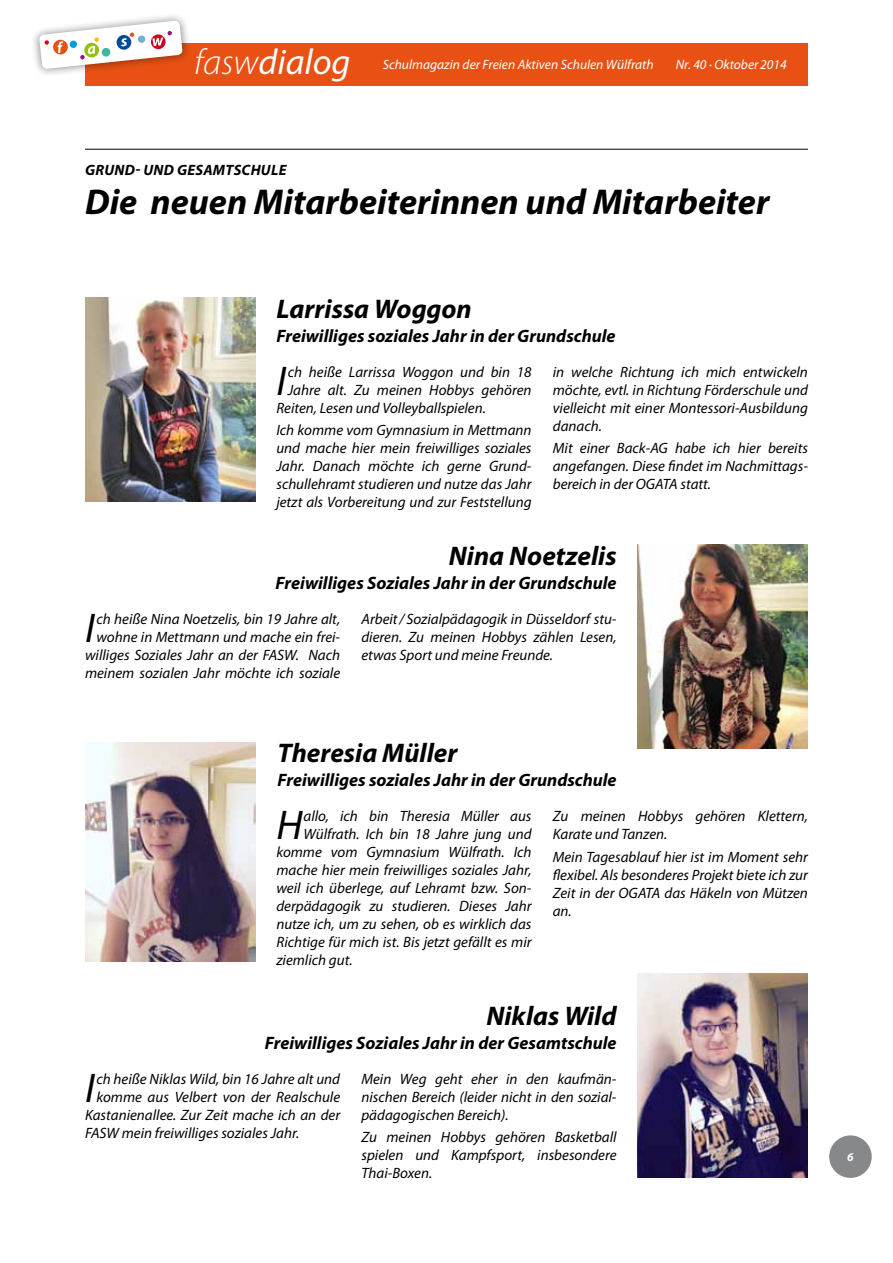
<style>
.page{position:relative;width:893px;height:1263px;background:#fff}
.page>*{position:absolute;margin:0;border:0;box-sizing:border-box;transform-origin:0 0}
.t1{font:italic 41.7px "Myriad Pro";color:#000}
.t2{font:italic 700 36px "Myriad Pro";color:#000}
.t3{font:italic 36px "Myriad Pro";color:#fff}
.t4{font:italic 700 27px "Myriad Pro";color:#000}
.t5{font:italic 700 18px "Myriad Pro";color:#000}
.t6{font:italic 15px/18px "Myriad Pro";color:#000;text-align:justify}
.t7{font:italic 700 15px "Myriad Pro";letter-spacing:.115em;color:#000}
.t8{font:italic 13.5px "Myriad Pro";color:#fff}
.t9{font:italic 700 12px "Myriad Pro";color:#fff}
.s1{font-weight:300}
</style>
<div class="page">
<div style="left:85px;top:43px;width:723px;height:42px;background:#e85113"></div>
<div style="left:829px;top:1135px;width:43px;height:43px;background:#87888a;border-radius:50%"></div>
<div style="left:30px;top:11px;width:161px;height:66px;background:#000;opacity:.5"></div>
<svg style="left:39px;top:20px;width:144px;height:49px"></svg>
<img style="left:638px;top:974px;width:170px;height:204px">
<hr style="left:85px;top:149px;width:723px;height:1px;background:#000">
<img style="left:638px;top:544px;width:170px;height:204px">
<img style="left:85px;top:298px;width:170px;height:204px">
<img style="left:85px;top:742px;width:170px;height:220px">
<h2 class="t3" style="left:194px;top:39px;width:158px"><span class="s1">fasw</span>dialog</h2>
<p class="t8" style="left:383px;top:56px;width:272px">Schulmagazin der Freien Aktiven Schulen Wülfrath</p>
<p class="t8" style="left:676px;top:56px;width:112px">Nr. 40 · Oktober 2014</p>
<p class="t7" style="left:85px;top:160px;width:113px">Grund- und Gesamtsch</p>
<p class="t7" style="left:261px;top:160px;width:19px">ule</p>
<h2 class="t2" style="left:85px;top:179px;width:686px">Die neuen Mitarbeiterinnen und Mitarbeiter</h2>
<h3 class="t4" style="left:276px;top:291px;width:197px">Larrissa Woggon</h3>
<p class="t5" style="left:276px;top:324px;width:341px">Freiwilliges soziales Jahr in der Grundschule</p>
<h1 class="t1" style="left:276px;top:355px;width:11px">I</h1>
<p class="t6" style="left:288px;top:363px;width:245px">ch heiße Larrissa Woggon und bin 18</p>
<p class="t6" style="left:288px;top:381px;width:245px">Jahre alt. Zu meinen Hobbys gehören</p>
<p class="t6" style="left:276px;top:399px;width:211px">Reiten, Lesen und Volleyballspielen.</p>
<p class="t6" style="left:276px;top:421px;width:257px">Ich komme vom Gymnasium in Mettmann und mache hier mein freiwilliges soziales Jahr. Danach möchte ich gerne Grund&shy;schullehramt studieren und nutze das Jahr jetzt als Vorbereitung und zur Feststellung</p>
<p class="t6" style="left:553px;top:363px;width:257px">in welche Richtung ich mich entwickeln möchte, evtl. in Richtung Förderschule und vielleicht mit einer Montessori-Ausbildung danach.</p>
<p class="t6" style="left:553px;top:439px;width:257px">Mit einer Back-AG habe ich hier bereits angefangen. Diese findet im Nachmittags&shy;bereich in der OGATA statt.</p>
<h3 class="t4" style="left:449px;top:538px;width:169px">Nina Noetzelis</h3>
<p class="t5" style="left:276px;top:571px;width:342px">Freiwilliges Soziales Jahr in der Grundschule</p>
<p class="t6" style="left:85px;top:609px;width:257px;text-align:right">ch heiße Nina Noetzelis, bin 19 Jahre alt, wohne in Mettmann und mache ein frei&shy;williges Soziales Jahr an der FASW. Nach meinem sozialen Jahr möchte ich soziale</p>
<p class="t6" style="left:361px;top:609px;width:257px">Arbeit/ Sozialpädagogik in Düsseldorf stu&shy;dieren. Zu meinen Hobbys zählen Lesen, etwas Sport und meine Freunde.</p>
<h1 class="t1" style="left:85px;top:602px;width:11px">I</h1>
<h3 class="t4" style="left:277px;top:736px;width:181px">Theresia Müller</h3>
<p class="t5" style="left:277px;top:768px;width:341px">Freiwilliges soziales Jahr in der Grundschule</p>
<h1 class="t1" style="left:276px;top:800px;width:28px">H</h1>
<p class="t6" style="left:304px;top:807px;width:229px">allo, ich bin Theresia Müller aus</p>
<p class="t6" style="left:304px;top:825px;width:229px">Wülfrath. Ich bin 18 Jahre jung und</p>
<p class="t6" style="left:276px;top:843px;width:257px">komme vom Gymnasium Wülfrath. Ich</p>
<p class="t6" style="left:276px;top:861px;width:257px">mache hier mein freiwilliges soziales Jahr,</p>
<p class="t6" style="left:276px;top:879px;width:257px">weil ich überlege, auf Lehramt bzw. Son-</p>
<p class="t6" style="left:276px;top:897px;width:257px">derpädagogik zu studieren. Dieses Jahr</p>
<p class="t6" style="left:276px;top:915px;width:257px">nutze ich, um zu sehen, ob es wirklich das</p>
<p class="t6" style="left:276px;top:933px;width:257px">Richtige für mich ist. Bis jetzt gefällt es mir</p>
<p class="t6" style="left:276px;top:951px;width:78px">ziemlich gut.</p>
<p class="t6" style="left:553px;top:807px;width:257px">Zu meinen Hobbys gehören Klettern,<br>Karate und Tanzen.</p>
<p class="t6" style="left:553px;top:847px;width:257px">Mein Tagesablauf hier ist im Moment sehr flexibel. Als besonderes Projekt biete ich zur Zeit in der OGATA das Häkeln von Mützen an.</p>
<h3 class="t4" style="left:486px;top:998px;width:132px">Niklas Wild</h3>
<p class="t5" style="left:265px;top:1031px;width:353px">Freiwilliges Soziales Jahr in der Gesamtschule</p>
<h1 class="t1" style="left:85px;top:1062px;width:11px">I</h1>
<p class="t6" style="left:96px;top:1070px;width:245px">ch heiße Niklas Wild, bin 16 Jahre alt und</p>
<p class="t6" style="left:96px;top:1088px;width:245px">komme aus Velbert von der Realschule</p>
<p class="t6" style="left:85px;top:1106px;width:257px">Kastanienallee. Zur Zeit mache ich an der</p>
<p class="t6" style="left:85px;top:1124px;width:216px">FASW mein freiwilliges soziales Jahr.</p>
<p class="t6" style="left:361px;top:1070px;width:257px">Mein Weg geht eher in den kaufmän&shy;nischen Bereich (leider nicht in den sozial&shy;pädagogischen Bereich).</p>
<p class="t6" style="left:361px;top:1128px;width:257px">Zu meinen Hobbys gehören Basketball spielen und Kampfsport, insbesondere Thai-Boxen.</p>
<p class="t9" style="left:847px;top:1149px;width:8px">6</p>
</div>
